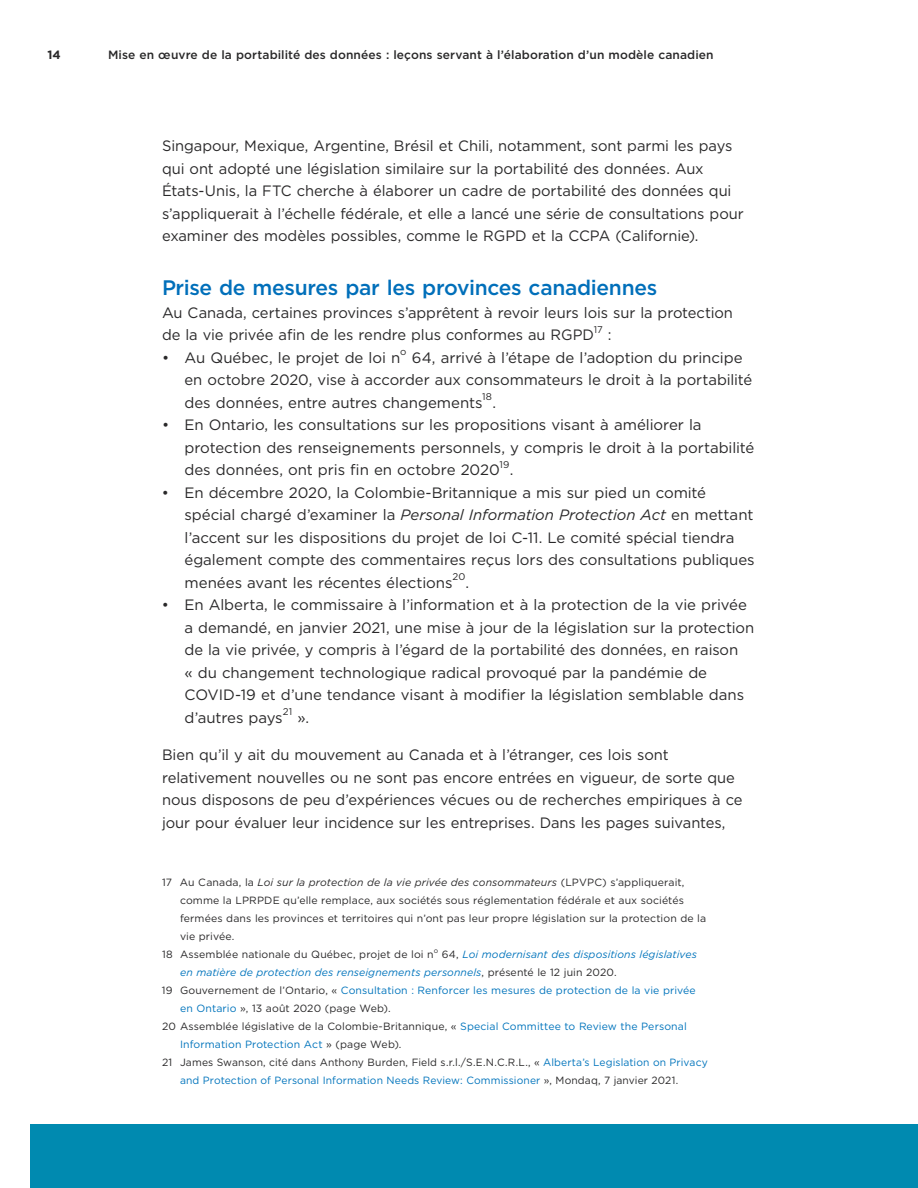
<style>
.page{position:relative;width:918px;height:1188px;background:#fff}
.page>*{position:absolute;margin:0;border:0;box-sizing:border-box;transform-origin:0 0}
.head2{font:500 21px "Gotham";letter-spacing:-.015em;color:#006fba}
.body{font:15px/22.5px "Gotham";letter-spacing:-.005em;color:#292829}
.t1{font:500 12px "Gotham";letter-spacing:.01em;color:#292829}
.t2{font:700 12px "Gotham";color:#292829}
.footnote{font:10.5px/18px "Gotham";letter-spacing:.01em;color:#292829}
.footnote-2{font:10.5px/18px "Gotham";letter-spacing:.01em;color:#0074bc}
.footnote-3{font:italic 10.5px/18px "Gotham";letter-spacing:.01em;color:#0074bc}
.body-2{font:9.75px "Gotham";letter-spacing:.025em;color:#292829}
.footnote-4{font:6.9px "Gotham";color:#292829}
.s1{font-style:italic}
.s2{font-style:normal;color:#292829}
.s3{color:#292829}
.s4{color:#0074bc}
</style>
<div class="page">
<div style="left:30px;top:1124px;width:888px;height:64px;background:#008ab0"></div>
<p class="t2" style="left:47px;top:47px;width:15px">14</p>
<p class="t1" style="left:108px;top:47px;width:607px">Mise en œuvre de la portabilité des données : leçons servant à l’élaboration d’un modèle canadien</p>
<p class="body" style="left:162px;top:135px;width:583px">Singapour, Mexique, Argentine, Brésil et Chili, notamment, sont parmi les pays qui ont adopté une législation similaire sur la portabilité des données. Aux États-Unis, la FTC cherche à élaborer un cadre de portabilité des données qui s’appliquerait à l’échelle fédérale, et elle a lancé une série de consultations pour examiner des modèles possibles, comme le RGPD et la CCPA (Californie).</p>
<h2 class="head2" style="left:162px;top:275px;width:497px">Prise de mesures par les provinces canadiennes</h2>
<p class="body" style="left:162px;top:301px;width:573px">Au Canada, certaines provinces s’apprêtent à revoir leurs lois sur la protection de la vie privée afin de les rendre plus conformes au RGPD</p>
<p class="body-2" style="left:594px;top:323px;width:11px">17</p>
<p class="body" style="left:608px;top:324px;width:5px">:</p>
<p class="body" style="left:162px;top:346px;width:240px">• Au Québec, le projet de loi n</p>
<p class="body-2" style="left:400px;top:346px;width:8px">o</p>
<p class="body" style="left:184px;top:346px;width:569px;text-indent:227px">64, arrivé à l’étape de l’adoption du principe en octobre 2020, vise à accorder aux consommateurs le droit à la portabilité des données, entre autres changements</p>
<p class="body-2" style="left:482px;top:391px;width:11px">18</p>
<p class="body" style="left:492px;top:391px;width:5px">.</p>
<p class="body" style="left:185px;top:414px;width:571px;text-indent:-22px">• En Ontario, les consultations sur les propositions visant à améliorer la protection des renseignements personnels, y compris le droit à la portabilité des données, ont pris fin en octobre 2020</p>
<p class="body-2" style="left:500px;top:458px;width:12px">19</p>
<p class="body" style="left:510px;top:459px;width:5px">.</p>
<p class="body" style="left:184px;top:481px;width:572px;text-indent:-22px">• En décembre 2020, la Colombie-Britannique a mis sur pied un comité spécial chargé d’examiner la <span class="s1">Personal Information Protection Act</span> en mettant l’accent sur les dispositions du projet de loi C-11. Le comité spécial tiendra également compte des commentaires reçus lors des consultations publiques menées avant les récentes élections</p>
<p class="body-2" style="left:452px;top:571px;width:14px">20</p>
<p class="body" style="left:466px;top:571px;width:5px">.</p>
<p class="body" style="left:184px;top:594px;width:571px;text-indent:-22px">• En Alberta, le commissaire à l’information et à la protection de la vie privée a demandé, en janvier 2021, une mise à jour de la législation sur la protection de la vie privée, y compris à l’égard de la portabilité des données, en raison<br>« du changement technologique radical provoqué par la pandémie de COVID-19 et d’une tendance visant à modifier la législation semblable dans d’autres pays</p>
<p class="body-2" style="left:283px;top:706px;width:11px">21</p>
<p class="body" style="left:297px;top:706px;width:13px">».</p>
<p class="body" style="left:162px;top:744px;width:582px">Bien qu’il y ait du mouvement au Canada et à l’étranger, ces lois sont relativement nouvelles ou ne sont pas encore entrées en vigueur, de sorte que nous disposons de peu d’expériences vécues ou de recherches empiriques à ce jour pour évaluer leur incidence sur les entreprises. Dans les pages suivantes,</p>
<p class="footnote" style="left:180px;top:874px;width:528px;text-indent:-18px">17 Au Canada, la <span class="s1">Loi sur la protection de la vie privée des consommateurs</span> (LPVPC) s’appliquerait, comme la LPRPDE qu’elle remplace, aux sociétés sous réglementation fédérale et aux sociétés fermées dans les provinces et territoires qui n’ont pas leur propre législation sur la protection de la vie privée.</p>
<p class="footnote" style="left:162px;top:946px;width:273px">18 Assemblée nationale du Québec, projet de loi n</p>
<p class="footnote-4" style="left:434px;top:946px;width:6px">o</p>
<p class="footnote-3" style="left:180px;top:946px;width:518px;text-indent:262px"><span class="s2">64,</span> Loi modernisant des dispositions législatives en matière de protection des renseignements personnels<span class="s2">, présenté le 12 juin 2020.</span></p>
<p class="footnote-2" style="left:180px;top:982px;width:517px;text-indent:-18px"><span class="s3">19 Gouvernement de l’Ontario, «</span> Consultation : Renforcer les mesures de protection de la vie privée en Ontario <span class="s3">», 13 août 2020 (page Web).</span></p>
<p class="footnote" style="left:180px;top:1018px;width:508px;text-indent:-18px">20 Assemblée législative de la Colombie-Britannique, « <span class="s4">Special Committee to Review the Personal<br>Information Protection Act</span> » (page Web).</p>
<p class="footnote-2" style="left:180px;top:1054px;width:529px;text-indent:-18px"><span class="s3">21 James Swanson, cité dans Anthony Burden, Field s.r.l./S.E.N.C.R.L., «</span> Alberta’s Legislation on Privacy and Protection of Personal Information Needs Review: Commissioner <span class="s3">», Mondaq, 7 janvier 2021.</span></p>
</div>
